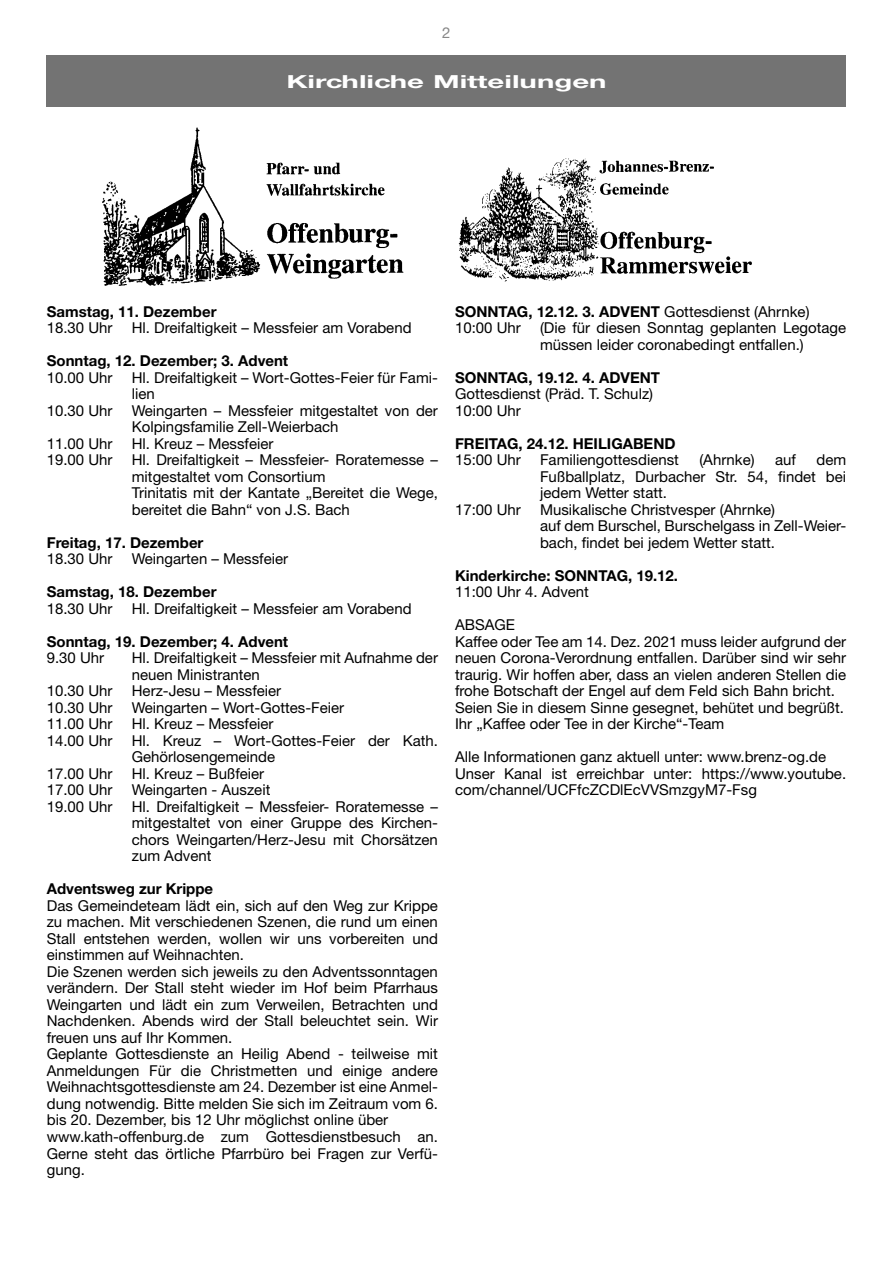
<style>
.page{position:relative;width:893px;height:1263px;background:#fff}
.page>*{position:absolute;margin:0;border:0;box-sizing:border-box;transform-origin:0 0}
.t1{font:700 18px "Helvetica Neue CE";color:#fff;scale:1.63 1}
.t2{font:15px/16.5px "Helvetica Neue LT Std";color:#000}
.t3{font:700 15px "Helvetica Neue LT Std";color:#000}
.t4{font:15px "Helvetica Neue LT Std";color:#878787}
.s1{font-weight:700}
</style>
<div class="page">
<div style="left:47px;top:55px;width:799px;height:51px;background:#737373"></div>
<img style="left:102px;top:127px;width:302px;height:159px">
<img style="left:458px;top:158px;width:294px;height:124px">
<p class="t4" style="left:442px;top:24px;width:10px">2</p>
<p class="t1" style="left:286px;top:70px;width:198px">Kirchliche Mitteilungen</p>
<p class="t3" style="left:47px;top:302px;width:171px">Samstag, 11. Dezember</p>
<p class="t2" style="left:47px;top:320px;width:67px">18.30 Uhr</p>
<p class="t2" style="left:132px;top:320px;width:281px">Hl. Dreifaltigkeit – Messfeier am Vorabend</p>
<p class="t3" style="left:47px;top:352px;width:243px">Sonntag, 12. Dezember; 3. Advent</p>
<p class="t2" style="left:47px;top:369px;width:67px">10.00 Uhr</p>
<p class="t2" style="left:132px;top:369px;width:308px">Hl. Dreifaltigkeit – Wort-Gottes-Feier für Fami&shy;lien</p>
<p class="t2" style="left:47px;top:402px;width:67px">10.30 Uhr</p>
<p class="t2" style="left:132px;top:402px;width:308px">Weingarten – Messfeier mitgestaltet von der<br>Kolpingsfamilie Zell-Weierbach</p>
<p class="t2" style="left:47px;top:435px;width:67px">11.00 Uhr</p>
<p class="t2" style="left:132px;top:435px;width:143px">Hl. Kreuz – Messfeier</p>
<p class="t2" style="left:47px;top:452px;width:67px">19.00 Uhr</p>
<p class="t2" style="left:132px;top:452px;width:308px">Hl. Dreifaltigkeit – Messfeier- Roratemesse – mitgestaltet vom Consortium<br>Trinitatis mit der Kantate „Bereitet die Wege, bereitet die Bahn“ von J.S. Bach</p>
<p class="t3" style="left:47px;top:533px;width:158px">Freitag, 17. Dezember</p>
<p class="t2" style="left:47px;top:551px;width:67px">18.30 Uhr</p>
<p class="t2" style="left:132px;top:551px;width:158px">Weingarten – Messfeier</p>
<p class="t3" style="left:47px;top:583px;width:171px">Samstag, 18. Dezember</p>
<p class="t2" style="left:47px;top:600px;width:67px">18.30 Uhr</p>
<p class="t2" style="left:132px;top:600px;width:281px">Hl. Dreifaltigkeit – Messfeier am Vorabend</p>
<p class="t3" style="left:47px;top:632px;width:243px">Sonntag, 19. Dezember; 4. Advent</p>
<p class="t2" style="left:47px;top:650px;width:59px">9.30 Uhr</p>
<p class="t2" style="left:132px;top:650px;width:308px">Hl. Dreifaltigkeit – Messfeier mit Aufnahme der neuen Ministranten</p>
<p class="t2" style="left:47px;top:683px;width:67px">10.30 Uhr</p>
<p class="t2" style="left:132px;top:683px;width:151px">Herz-Jesu – Messfeier</p>
<p class="t2" style="left:47px;top:699px;width:67px">10.30 Uhr</p>
<p class="t2" style="left:132px;top:699px;width:214px">Weingarten – Wort-Gottes-Feier</p>
<p class="t2" style="left:47px;top:716px;width:67px">11.00 Uhr</p>
<p class="t2" style="left:132px;top:716px;width:143px">Hl. Kreuz – Messfeier</p>
<p class="t2" style="left:47px;top:732px;width:67px">14.00 Uhr</p>
<p class="t2" style="left:132px;top:732px;width:308px">Hl. Kreuz – Wort-Gottes-Feier der Kath.<br>Gehörlosengemeinde</p>
<p class="t2" style="left:47px;top:765px;width:67px">17.00 Uhr</p>
<p class="t2" style="left:132px;top:765px;width:134px">Hl. Kreuz – Bußfeier</p>
<p class="t2" style="left:47px;top:782px;width:67px">17.00 Uhr</p>
<p class="t2" style="left:132px;top:782px;width:140px">Weingarten - Auszeit</p>
<p class="t2" style="left:47px;top:798px;width:67px">19.00 Uhr</p>
<p class="t2" style="left:132px;top:798px;width:308px;text-align:justify">Hl. Dreifaltigkeit – Messfeier- Roratemesse – mitgestaltet von einer Gruppe des Kirchen&shy;chors Weingarten/Herz-Jesu mit Chorsätzen zum Advent</p>
<p class="t3" style="left:47px;top:880px;width:168px">Adventsweg zur Krippe</p>
<p class="t2" style="left:47px;top:897px;width:393px">Das Gemeindeteam lädt ein, sich auf den Weg zur Krippe zu machen. Mit verschiedenen Szenen, die rund um einen Stall entstehen werden, wollen wir uns vorbereiten und einstimmen auf Weihnachten.<br>Die Szenen werden sich jeweils zu den Adventssonntagen verändern. Der Stall steht wieder im Hof beim Pfarrhaus Weingarten und lädt ein zum Verweilen, Betrachten und Nachdenken. Abends wird der Stall beleuchtet sein. Wir freuen uns auf Ihr Kommen.<br>Geplante Gottesdienste an Heilig Abend - teilweise mit Anmeldungen Für die Christmetten und einige andere Weihnachtsgottesdienste am 24. Dezember ist eine Anmel&shy;dung notwendig. Bitte melden Sie sich im Zeitraum vom 6. bis 20. Dezember, bis 12 Uhr möglichst online über www.kath-offenburg.de zum Gottesdienstbesuch an.<br>Gerne steht das örtliche Pfarrbüro bei Fragen zur Verfü&shy;gung.</p>
<p class="t2" style="left:455px;top:303px;width:356px"><span class="s1">SONNTAG, 12.12. 3. ADVENT</span> Gottesdienst (Ahrnke)<br>10:00 Uhr</p>
<p class="t2" style="left:540px;top:320px;width:308px">(Die für diesen Sonntag geplanten Legotage müssen leider coronabedingt entfallen.)</p>
<p class="t3" style="left:455px;top:368px;width:207px">SONNTAG, 19.12. 4. ADVENT</p>
<p class="t2" style="left:455px;top:386px;width:200px">Gottesdienst (Präd. T. Schulz)<br>10:00 Uhr</p>
<p class="t3" style="left:455px;top:434px;width:222px">FREITAG, 24.12. HEILIGABEND</p>
<p class="t2" style="left:455px;top:452px;width:67px">15:00 Uhr</p>
<p class="t2" style="left:540px;top:452px;width:140px">Familiengottesdienst</p>
<p class="t2" style="left:699px;top:452px;width:57px">(Ahrnke)</p>
<p class="t2" style="left:775px;top:452px;width:22px">auf</p>
<p class="t2" style="left:540px;top:452px;width:308px;text-align:justify;text-indent:276px">dem Fußballplatz, Durbacher Str. 54, findet bei jedem Wetter statt.</p>
<p class="t2" style="left:455px;top:501px;width:67px">17:00 Uhr</p>
<p class="t2" style="left:540px;top:501px;width:308px">Musikalische Christvesper (Ahrnke)<br>auf dem Burschel, Burschelgass in Zell-Weier&shy;bach, findet bei jedem Wetter statt.</p>
<p class="t3" style="left:455px;top:566px;width:225px">Kinderkirche: SONNTAG, 19.12.</p>
<p class="t2" style="left:455px;top:584px;width:135px">11:00 Uhr 4. Advent</p>
<p class="t2" style="left:455px;top:617px;width:393px">ABSAGE<br>Kaffee oder Tee am 14. Dez. 2021 muss leider aufgrund der neuen Corona-Verordnung entfallen. Darüber sind wir sehr traurig. Wir hoffen aber, dass an vielen anderen Stellen die frohe Botschaft der Engel auf dem Feld sich Bahn bricht.<br>Seien Sie in diesem Sinne gesegnet, behütet und begrüßt.<br>Ihr „Kaffee oder Tee in der Kirche“-Team</p>
<p class="t2" style="left:455px;top:749px;width:393px">Alle Informationen ganz aktuell unter: www.brenz-og.de<br>Unser Kanal ist erreichbar unter: https://www.youtube. com/channel/UCFfcZCDlEcVVSmzgyM7-Fsg</p>
</div>
